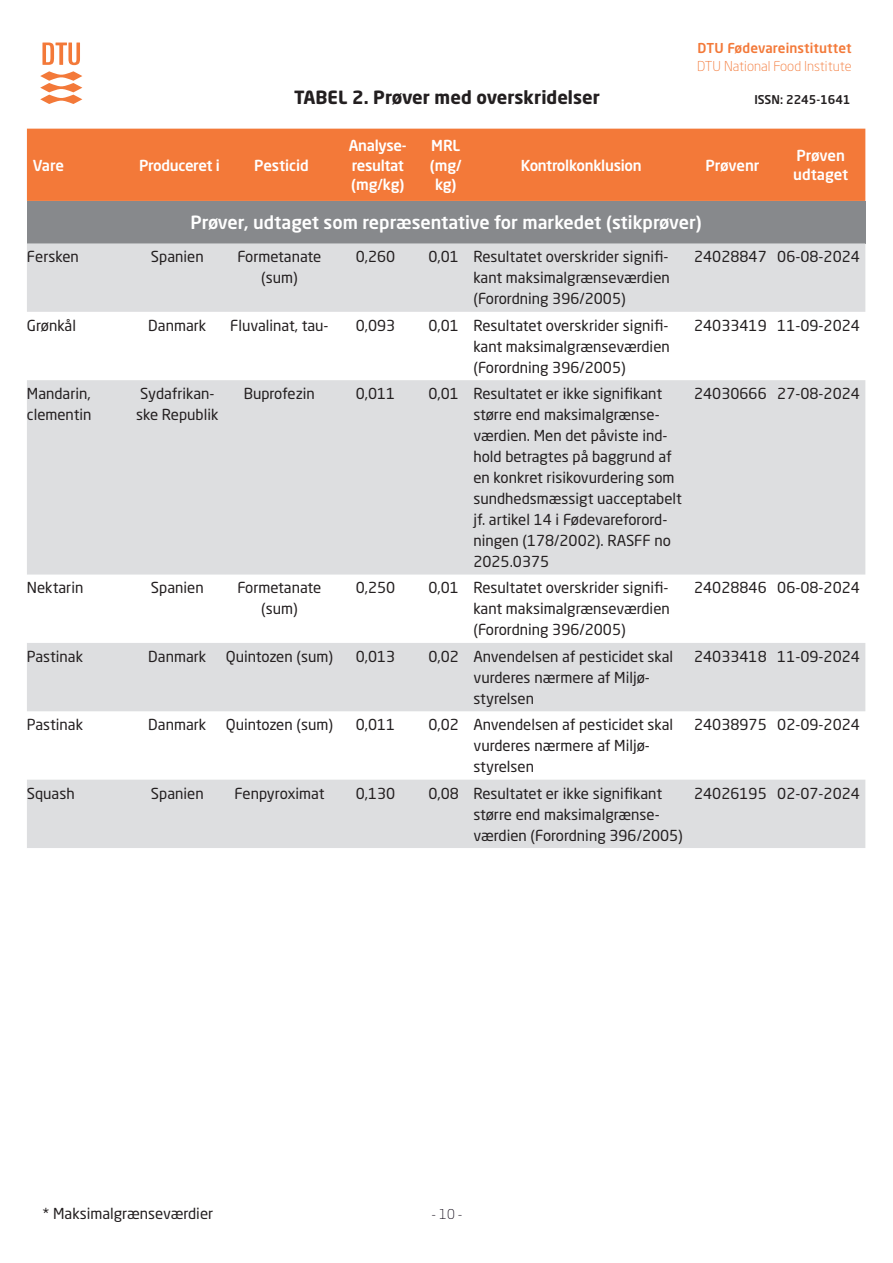
<style>
.page{position:relative;width:893px;height:1263px;background:#fff}
.page>*{position:absolute;margin:0;border:0;box-sizing:border-box;transform-origin:0 0}
.t1{font:500 18px "Neo Sans Pro";color:#fff}
.Brødtekst{font:700 18px "Neo Sans Pro";color:#231f20}
.Brødtekst-2{font:15px/21px "Neo Sans Pro";color:#231f20}
.Brødtekst-3{font:500 15px/19.5px "Neo Sans Pro";letter-spacing:-.02em;color:#fff}
.Brødtekst-4{font:500 15px/19.5px "Neo Sans Pro";color:#fff}
.t2{font:300 13.5px "Neo Sans Std";color:#f37939}
.t3{font:500 13.5px "Neo Sans Std";letter-spacing:.01em;color:#f37939}
.t4{font:300 13.5px "Neo Sans Pro";color:#120b19}
.t5{font:500 12px "Neo Sans Std";color:#231f20}
</style>
<div class="page">
<svg style="left:42px;top:43px;width:38px;height:22px"></svg>
<svg style="left:40px;top:71px;width:42px;height:33px"></svg>
<div style="left:27px;top:129px;width:838px;height:72px;background:#f37939"></div>
<div style="left:27px;top:201px;width:838px;height:42px;background:#87898c"></div>
<svg style="left:27px;top:243px;width:838px;height:605px;fill:#dddee0"></svg>
<p class="Brødtekst" style="left:294px;top:86px;width:307px">TABEL 2. Prøver med overskridelser</p>
<p class="t3" style="left:698px;top:39px;width:155px">DTU Fødevareinstituttet</p>
<p class="t2" style="left:697px;top:58px;width:156px">DTU National Food Institute</p>
<p class="t5" style="left:754px;top:92px;width:98px">ISSN: 2245-1641</p>
<p class="Brødtekst-3" style="left:349px;top:135px;width:59px">Analyse&shy;resultat (mg/kg)</p>
<p class="Brødtekst-3" style="left:430px;top:135px;width:33px;text-align:center">MRL (mg/ kg)</p>
<p class="Brødtekst-3" style="left:521px;top:155px;width:122px">Kontrolkonklusion</p>
<p class="Brødtekst-3" style="left:706px;top:155px;width:55px">Prøvenr</p>
<p class="Brødtekst-4" style="left:793px;top:145px;width:56px">Prøven udtaget</p>
<p class="t1" style="left:190px;top:211px;width:513px">Prøver, udtaget som repræsentative for markedet (stikprøver)</p>
<p class="Brødtekst-3" style="left:33px;top:155px;width:33px">Vare</p>
<p class="Brødtekst-3" style="left:139px;top:155px;width:82px">Produceret i</p>
<p class="Brødtekst-4" style="left:254px;top:155px;width:56px">Pesticid</p>
<p class="Brødtekst-2" style="left:27px;top:246px;width:53px">Fersken</p>
<p class="Brødtekst-2" style="left:151px;top:246px;width:54px">Spanien</p>
<p class="Brødtekst-2" style="left:237px;top:246px;width:86px;text-align:center">Formetanate (sum)</p>
<p class="Brødtekst-2" style="left:356px;top:246px;width:41px">0,260</p>
<p class="Brødtekst-2" style="left:428px;top:246px;width:32px">0,01</p>
<p class="Brødtekst-2" style="left:473px;top:246px;width:198px;text-align:justify">Resultatet overskrider signifi&shy;kant maksimalgrænseværdien (Forordning 396/2005)</p>
<p class="Brødtekst-2" style="left:694px;top:246px;width:74px">24028847</p>
<p class="Brødtekst-2" style="left:777px;top:246px;width:84px">06-08-2024</p>
<p class="Brødtekst-2" style="left:27px;top:314px;width:51px">Grønkål</p>
<p class="Brødtekst-2" style="left:148px;top:314px;width:60px">Danmark</p>
<p class="Brødtekst-2" style="left:230px;top:314px;width:100px">Fluvalinat, tau-</p>
<p class="Brødtekst-2" style="left:356px;top:314px;width:41px">0,093</p>
<p class="Brødtekst-2" style="left:428px;top:314px;width:32px">0,01</p>
<p class="Brødtekst-2" style="left:473px;top:314px;width:198px;text-align:justify">Resultatet overskrider signifi&shy;kant maksimalgrænseværdien (Forordning 396/2005)</p>
<p class="Brødtekst-2" style="left:694px;top:314px;width:74px">24033419</p>
<p class="Brødtekst-2" style="left:777px;top:314px;width:84px">11-09-2024</p>
<p class="Brødtekst-2" style="left:27px;top:383px;width:66px">Mandarin, clementin</p>
<p class="Brødtekst-2" style="left:136px;top:383px;width:84px">Sydafrikan&shy;ske Republik</p>
<p class="Brødtekst-2" style="left:244px;top:383px;width:73px">Buprofezin</p>
<p class="Brødtekst-2" style="left:356px;top:383px;width:41px">0,011</p>
<p class="Brødtekst-2" style="left:428px;top:383px;width:32px">0,01</p>
<p class="Brødtekst-2" style="left:473px;top:383px;width:210px">Resultatet er ikke signifikant større end maksimalgrænse&shy;værdien. Men det påviste ind&shy;hold betragtes på baggrund af en konkret risikovurdering som sundhedsmæssigt uacceptabelt jf. artikel 14 i Fødevareforord&shy;ningen (178/2002). RASFF no<br>2025.0375</p>
<p class="Brødtekst-2" style="left:694px;top:383px;width:74px">24030666</p>
<p class="Brødtekst-2" style="left:777px;top:383px;width:84px">27-08-2024</p>
<p class="Brødtekst-2" style="left:27px;top:577px;width:58px">Nektarin</p>
<p class="Brødtekst-2" style="left:151px;top:577px;width:54px">Spanien</p>
<p class="Brødtekst-2" style="left:237px;top:577px;width:86px;text-align:center">Formetanate (sum)</p>
<p class="Brødtekst-2" style="left:356px;top:577px;width:41px">0,250</p>
<p class="Brødtekst-2" style="left:428px;top:577px;width:32px">0,01</p>
<p class="Brødtekst-2" style="left:473px;top:577px;width:198px;text-align:justify">Resultatet overskrider signifi&shy;kant maksimalgrænseværdien (Forordning 396/2005)</p>
<p class="Brødtekst-2" style="left:694px;top:577px;width:74px">24028846</p>
<p class="Brødtekst-2" style="left:777px;top:577px;width:84px">06-08-2024</p>
<p class="Brødtekst-2" style="left:27px;top:646px;width:58px">Pastinak</p>
<p class="Brødtekst-2" style="left:148px;top:646px;width:60px">Danmark</p>
<p class="Brødtekst-2" style="left:226px;top:646px;width:109px">Quintozen (sum)</p>
<p class="Brødtekst-2" style="left:356px;top:646px;width:41px">0,013</p>
<p class="Brødtekst-2" style="left:428px;top:646px;width:32px">0,02</p>
<p class="Brødtekst-2" style="left:473px;top:646px;width:201px">Anvendelsen af pesticidet skal vurderes nærmere af Miljø&shy;styrelsen</p>
<p class="Brødtekst-2" style="left:694px;top:646px;width:74px">24033418</p>
<p class="Brødtekst-2" style="left:777px;top:646px;width:84px">11-09-2024</p>
<p class="Brødtekst-2" style="left:27px;top:714px;width:58px">Pastinak</p>
<p class="Brødtekst-2" style="left:148px;top:714px;width:60px">Danmark</p>
<p class="Brødtekst-2" style="left:226px;top:714px;width:109px">Quintozen (sum)</p>
<p class="Brødtekst-2" style="left:356px;top:714px;width:41px">0,011</p>
<p class="Brødtekst-2" style="left:428px;top:714px;width:32px">0,02</p>
<p class="Brødtekst-2" style="left:473px;top:714px;width:201px">Anvendelsen af pesticidet skal vurderes nærmere af Miljø&shy;styrelsen</p>
<p class="Brødtekst-2" style="left:694px;top:714px;width:74px">24038975</p>
<p class="Brødtekst-2" style="left:777px;top:714px;width:84px">02-09-2024</p>
<p class="Brødtekst-2" style="left:27px;top:782px;width:49px">Squash</p>
<p class="Brødtekst-2" style="left:151px;top:782px;width:54px">Spanien</p>
<p class="Brødtekst-2" style="left:234px;top:782px;width:92px">Fenpyroximat</p>
<p class="Brødtekst-2" style="left:356px;top:782px;width:41px">0,130</p>
<p class="Brødtekst-2" style="left:428px;top:782px;width:32px">0,08</p>
<p class="Brødtekst-2" style="left:473px;top:782px;width:211px">Resultatet er ikke signifikant større end maksimalgrænse&shy;værdien (Forordning 396/2005)</p>
<p class="Brødtekst-2" style="left:694px;top:782px;width:74px">24026195</p>
<p class="Brødtekst-2" style="left:777px;top:782px;width:84px">02-07-2024</p>
<p class="Brødtekst-2" style="left:43px;top:1203px;width:172px">* Maksimalgrænseværdier</p>
<p class="t4" style="left:432px;top:1206px;width:32px">- 10 -</p>
</div>
